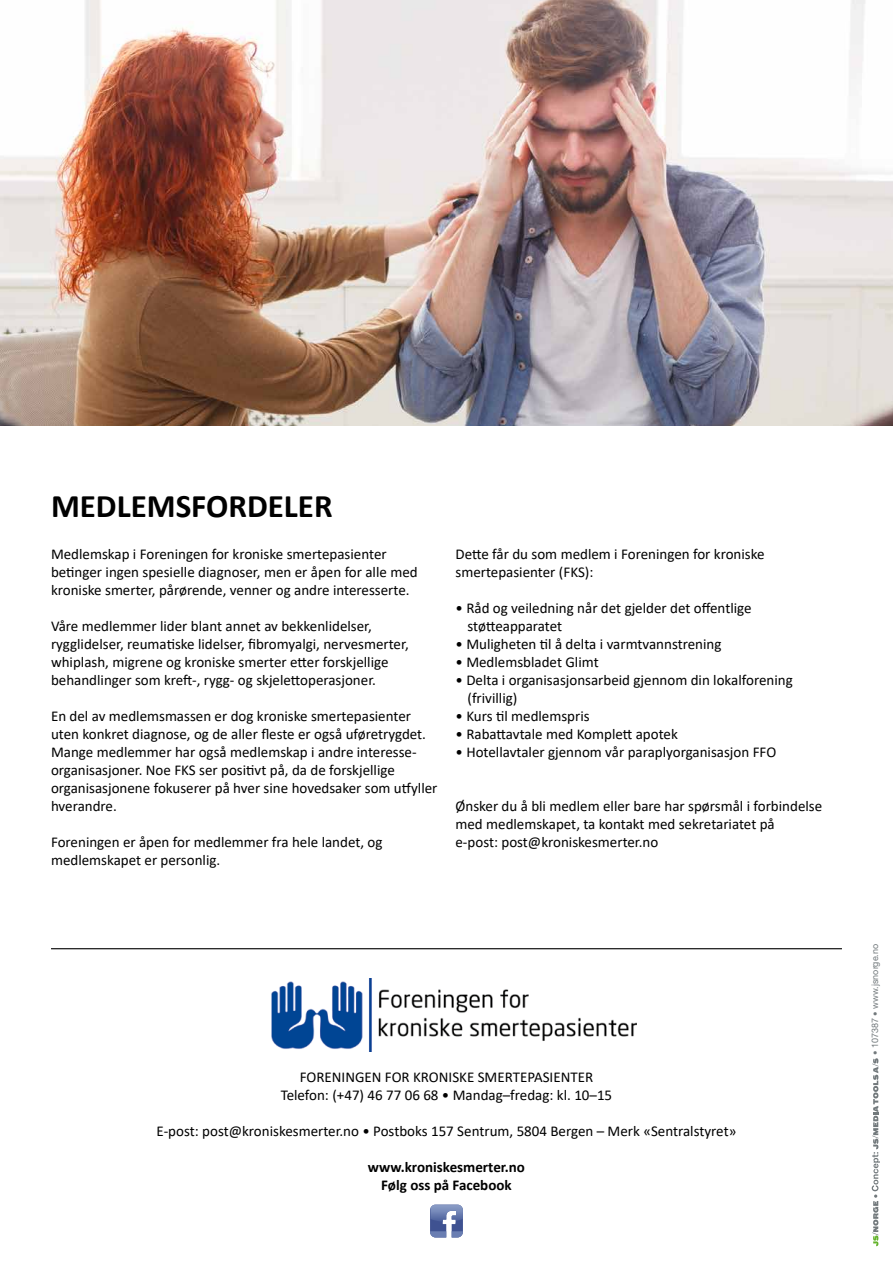
<style>
.page{position:relative;width:893px;height:1263px;background:#fff}
.page>*{position:absolute;margin:0;border:0;box-sizing:border-box;transform-origin:0 0}
.t1{font:700 33px "Calibri";color:#000}
.t2{font:15px/18px "Calibri";color:#000}
.t3{font:700 15px/18px "Calibri";color:#000;text-align:center}
.t4{font:9px "Helvetica Neue LT Std";color:#72797c}
</style>
<div class="page">
<svg style="left:872px;top:1058px;width:8px;height:188px"></svg>
<img style="left:0;top:0;width:893px;height:425px">
<img style="left:271px;top:979px;width:366px;height:72px">
<hr style="left:51px;top:948px;width:791px;height:1px;background:#000">
<svg style="left:430px;top:1204px;width:33px;height:33px"></svg>
<h1 class="t1" style="left:51px;top:483px;width:283px">MEDLEMSFORDELER</h1>
<p class="t2" style="left:51px;top:544px;width:368px">Medlemskap i Foreningen for kroniske smertepasienter betinger ingen spesielle diagnoser, men er åpen for alle med kroniske smerter, pårørende, venner og andre interesserte.</p>
<p class="t2" style="left:51px;top:616px;width:359px">Våre medlemmer lider blant annet av bekkenlidelser, rygglidelser, reumatiske lidelser, fibromyalgi, nervesmerter, whiplash, migrene og kroniske smerter etter forskjellige behandlinger som kreft-, rygg- og skjelettoperasjoner.</p>
<p class="t2" style="left:51px;top:706px;width:388px">En del av medlemsmassen er dog kroniske smertepasienter uten konkret diagnose, og de aller fleste er også uføretrygdet.<br>Mange medlemmer har også medlemskap i andre interesse&shy;organisasjoner. Noe FKS ser positivt på, da de forskjellige organisasjonene fokuserer på hver sine hovedsaker som utfyller hverandre.</p>
<p class="t2" style="left:51px;top:832px;width:333px">Foreningen er åpen for medlemmer fra hele landet, og medlemskapet er personlig.</p>
<p class="t2" style="left:455px;top:544px;width:311px">Dette får du som medlem i Foreningen for kroniske smertepasienter (FKS):</p>
<p class="t2" style="left:467px;top:598px;width:286px;text-indent:-12px">• Råd og veiledning når det gjelder det offentlige støtteapparatet</p>
<p class="t2" style="left:455px;top:634px;width:267px">• Muligheten til å delta i varmtvannstrening</p>
<p class="t2" style="left:455px;top:652px;width:145px">• Medlemsbladet Glimt</p>
<p class="t2" style="left:467px;top:670px;width:327px;text-indent:-12px">• Delta i organisasjonsarbeid gjennom din lokalforening (frivillig)</p>
<p class="t2" style="left:455px;top:706px;width:136px">• Kurs til medlemspris</p>
<p class="t2" style="left:455px;top:724px;width:224px">• Rabattavtale med Komplett apotek</p>
<p class="t2" style="left:455px;top:742px;width:322px">• Hotellavtaler gjennom vår paraplyorganisasjon FFO</p>
<p class="t2" style="left:455px;top:796px;width:368px">Ønsker du å bli medlem eller bare har spørsmål i forbindelse med medlemskapet, ta kontakt med sekretariatet på<br>e-post: post@kroniskesmerter.no</p>
<p class="t2" style="left:281px;top:1067px;width:333px;text-align:center">FORENINGEN FOR KRONISKE SMERTEPASIENTER<br>Telefon: (+47) 46 77 06 68 • Mandag–fredag: kl. 10–15</p>
<p class="t2" style="left:157px;top:1121px;width:581px">E-post: post@kroniskesmerter.no • Postboks 157 Sentrum, 5804 Bergen – Merk «Sentralstyret»</p>
<p class="t3" style="left:368px;top:1158px;width:159px">www.kroniskesmerter.no<br>Følg oss på Facebook</p>
<p class="t4" style="left:870px;top:1055px;width:113px;rotate:-90deg">• 107387 • www.jsnorge.no</p>
</div>
